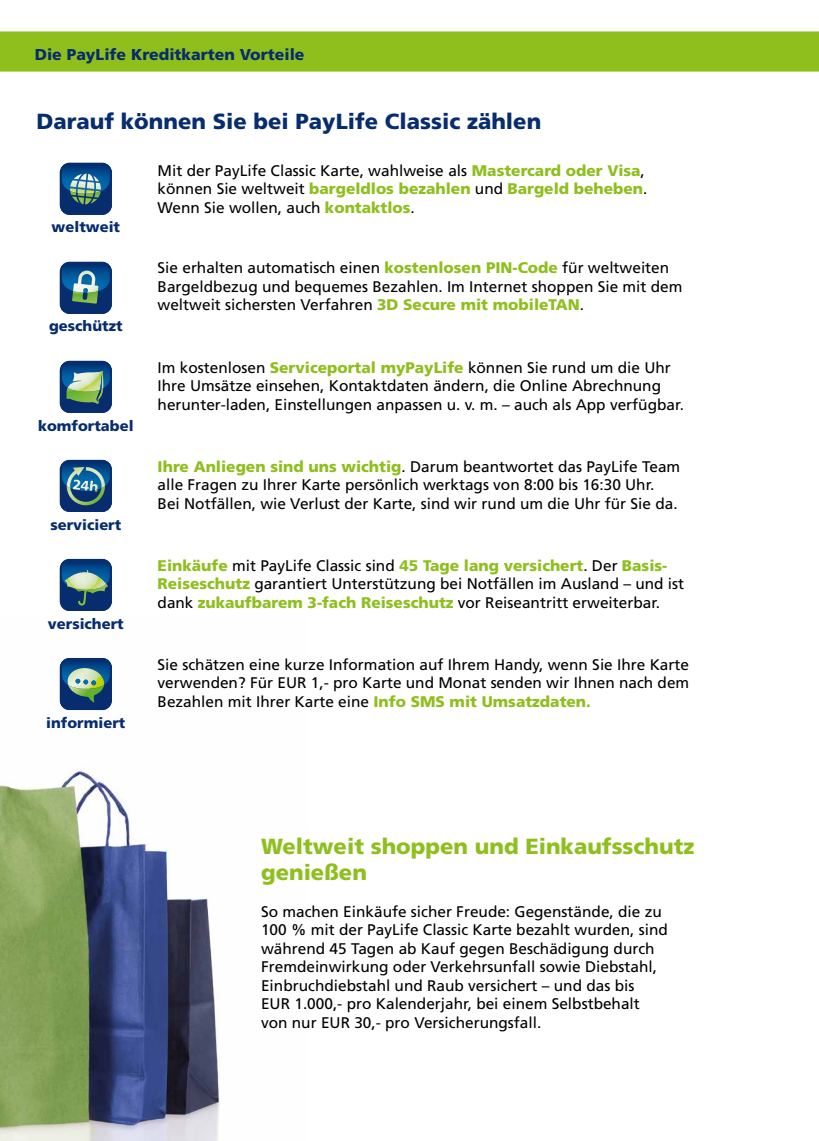
<style>
.page{position:relative;width:819px;height:1141px;background:#fff}
.page>*{position:absolute;margin:0;border:0;box-sizing:border-box;transform-origin:0 0}
.t1{font:900 21.88px/26.2px "Frutiger";color:#8ebf1d}
.t2{font:900 21.88px "Frutiger";color:#072d6e}
.t3{font:900 15.75px "Frutiger";color:#072d6e}
.t4{font:15.4px/18.6px "Frutiger";color:#000}
.t5{font:900 14.7px "Frutiger";color:#072d6e}
.s1{font-weight:900;color:#8ebf1d}
</style>
<div class="page">
<div style="left:0;top:31px;width:819px;height:41px;background:#8ebf1d"></div>
<img style="left:0;top:666px;width:220px;height:475px">
<img style="left:60px;top:361px;width:52px;height:52px">
<img style="left:66px;top:388px;width:37px;height:16px">
<img style="left:62px;top:363px;width:48px;height:25px">
<img style="left:68px;top:372px;width:32px;height:20px">
<svg style="left:97px;top:375px;width:5px;height:27px"></svg>
<svg style="left:60px;top:163px;width:52px;height:52px;background:#2d5d85"></svg>
<img style="left:60px;top:262px;width:52px;height:52px">
<img style="left:72px;top:291px;width:26px;height:13px">
<img style="left:62px;top:264px;width:48px;height:27px">
<img style="left:73px;top:271px;width:25px;height:22px">
<img style="left:60px;top:460px;width:52px;height:52px">
<img style="left:67px;top:488px;width:38px;height:17px">
<img style="left:62px;top:462px;width:5px;height:19px">
<img style="left:67px;top:467px;width:38px;height:21px">
<svg style="left:73px;top:480px;width:25px;height:12px"></svg>
<svg style="left:60px;top:559px;width:52px;height:52px;background:#144278"></svg>
<img style="left:64px;top:572px;width:42px;height:18px">
<svg style="left:60px;top:658px;width:52px;height:51px;background:#3f6b81"></svg>
<p class="t3" style="left:35px;top:45px;width:271px">Die PayLife Kreditkarten Vorteile</p>
<h1 class="t2" style="left:36px;top:108px;width:506px">Darauf können Sie bei PayLife Classic zählen</h1>
<p class="t5" style="left:52px;top:218px;width:70px">weltweit</p>
<p class="t5" style="left:49px;top:317px;width:75px">geschützt</p>
<p class="t5" style="left:38px;top:416px;width:97px">komfortabel</p>
<p class="t5" style="left:50px;top:516px;width:72px">serviciert</p>
<p class="t5" style="left:48px;top:615px;width:77px">versichert</p>
<p class="t5" style="left:46px;top:714px;width:81px">informiert</p>
<p class="t4" style="left:158px;top:161px;width:491px">Mit der PayLife Classic Karte, wahlweise als <span class="s1">Mastercard oder Visa</span>, können Sie weltweit <span class="s1">bargeldlos bezahlen</span> und <span class="s1">Bargeld beheben</span>.<br>Wenn Sie wollen, auch <span class="s1">kontaktlos</span>.</p>
<p class="t4" style="left:158px;top:259px;width:526px">Sie erhalten automatisch einen <span class="s1">kostenlosen PIN-Code</span> für weltweiten<br>Bargeldbezug und bequemes Bezahlen. Im Internet shoppen Sie mit dem weltweit sichersten Verfahren <span class="s1">3D Secure mit mobileTAN</span>.</p>
<p class="t4" style="left:158px;top:358px;width:528px">Im kostenlosen <span class="s1">Serviceportal myPayLife</span> können Sie rund um die Uhr<br>Ihre Umsätze einsehen, Kontaktdaten ändern, die Online Abrechnung herunter-laden, Einstellungen anpassen u. v. m. – auch als App verfügbar.</p>
<p class="t4" style="left:158px;top:457px;width:524px"><span class="s1">Ihre Anliegen sind uns wichtig</span>. Darum beantwortet das PayLife Team alle Fragen zu Ihrer Karte persönlich werktags von 8:00 bis 16:30 Uhr.<br>Bei Notfällen, wie Verlust der Karte, sind wir rund um die Uhr für Sie da.</p>
<p class="t4" style="left:158px;top:556px;width:528px"><span class="s1">Einkäufe</span> mit PayLife Classic sind <span class="s1">45 Tage lang versichert</span>. Der <span class="s1">Basis-<br>Reiseschutz</span> garantiert Unterstützung bei Notfällen im Ausland – und ist dank <span class="s1">zukaufbarem 3-fach Reiseschutz</span> vor Reiseantritt erweiterbar.</p>
<p class="t4" style="left:158px;top:655px;width:533px;text-align:justify">Sie schätzen eine kurze Information auf Ihrem Handy, wenn Sie Ihre Karte verwenden? Für EUR 1,- pro Karte und Monat senden wir Ihnen nach dem Bezahlen mit Ihrer Karte eine <span class="s1">Info SMS mit Umsatzdaten.</span></p>
<h1 class="t1" style="left:261px;top:833px;width:435px">Weltweit shoppen und Einkaufsschutz genießen</h1>
<p class="t4" style="left:261px;top:902px;width:408px">So machen Einkäufe sicher Freude: Gegenstände, die zu 100 % mit der PayLife Classic Karte bezahlt wurden, sind während 45 Tagen ab Kauf gegen Beschädigung durch Fremdeinwirkung oder Verkehrsunfall sowie Diebstahl, Einbruchdiebstahl und Raub versichert – und das bis<br>EUR 1.000,- pro Kalenderjahr, bei einem Selbstbehalt von nur EUR 30,- pro Versicherungsfall.</p>
</div>
